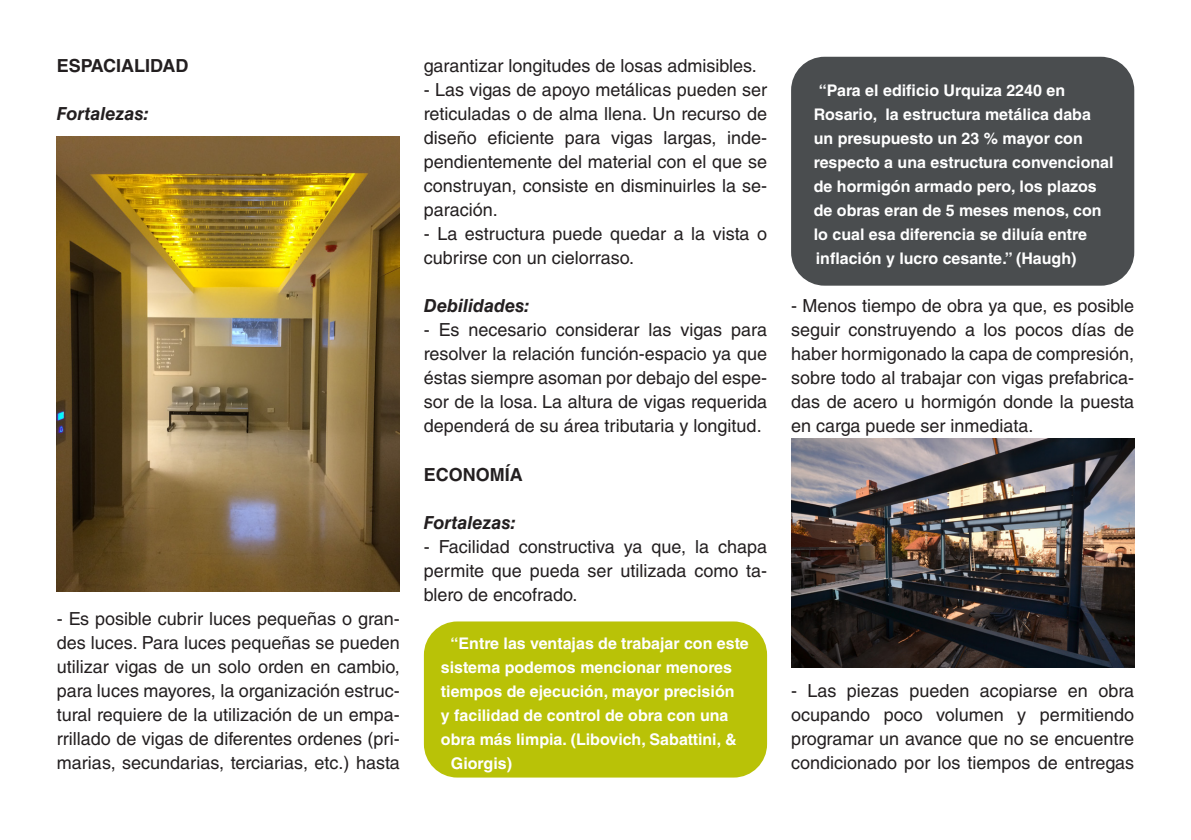
<style>
.page{position:relative;width:1191px;height:840px;background:#fff}
.page>*{position:absolute;margin:0;border:0;box-sizing:border-box;transform-origin:0 0}
.parrafo{font:18px/24px "Helvetica LT Std";color:#231f20;text-align:justify}
.parrafo-2{font:italic 700 18px "Helvetica LT Std";color:#231f20}
.parrafo-3{font:700 18px "Helvetica LT Std";color:#231f20}
.parrafo-4{font:700 16px/24px "Helvetica LT Std";color:#fff}
</style>
<div class="page">
<img style="left:57px;top:136px;width:343px;height:455px">
<img style="left:791px;top:438px;width:343px;height:229px">
<div style="left:791px;top:57px;width:343px;height:228px;background:#4a4d4f;border-radius:33px"></div>
<div style="left:424px;top:621px;width:343px;height:156px;background:#b9c207;border-radius:33px"></div>
<p class="parrafo-3" style="left:57px;top:55px;width:133px">ESPACIALIDAD</p>
<p class="parrafo-2" style="left:57px;top:103px;width:94px">Fortalezas:</p>
<p class="parrafo" style="left:57px;top:606px;width:345px">- Es posible cubrir luces pequeñas o gran&shy;des luces. Para luces pequeñas se pueden utilizar vigas de un solo orden en cambio, para luces mayores, la organización estruc&shy;tural requiere de la utilización de un empa&shy;rrillado de vigas de diferentes ordenes (pri&shy;marias, secundarias, terciarias, etc.) hasta</p>
<p class="parrafo" style="left:424px;top:54px;width:334px">garantizar longitudes de losas admisibles.</p>
<p class="parrafo" style="left:424px;top:78px;width:345px">- Las vigas de apoyo metálicas pueden ser reticuladas o de alma llena. Un recurso de diseño eficiente para vigas largas, inde&shy;pendientemente del material con el que se construyan, consiste en disminuirles la se&shy;paración.</p>
<p class="parrafo" style="left:424px;top:222px;width:345px">- La estructura puede quedar a la vista o cubrirse con un cielorraso.</p>
<p class="parrafo-2" style="left:424px;top:295px;width:108px">Debilidades:</p>
<p class="parrafo" style="left:424px;top:318px;width:345px">- Es necesario considerar las vigas para resolver la relación función-espacio ya que éstas siempre asoman por debajo del espe&shy;sor de la losa. La altura de vigas requerida dependerá de su área tributaria y longitud.</p>
<p class="parrafo-3" style="left:424px;top:463px;width:100px">ECONOMÍA</p>
<p class="parrafo-2" style="left:424px;top:511px;width:94px">Fortalezas:</p>
<p class="parrafo" style="left:424px;top:534px;width:345px">- Facilidad constructiva ya que, la chapa permite que pueda ser utilizada como ta&shy;blero de encofrado.</p>
<p class="parrafo-4" style="left:450px;top:630px;width:299px">“Entre las ventajas de trabajar con este</p>
<p class="parrafo-4" style="left:441px;top:654px;width:293px">sistema podemos mencionar menores</p>
<p class="parrafo-4" style="left:441px;top:678px;width:295px">tiempos de ejecución, mayor precisión</p>
<p class="parrafo-4" style="left:441px;top:702px;width:289px">y facilidad de control de obra con una</p>
<p class="parrafo-4" style="left:441px;top:726px;width:297px">obra más limpia. (Libovich, Sabattini, &amp;</p>
<p class="parrafo-4" style="left:451px;top:750px;width:63px">Giorgis)</p>
<p class="parrafo-4" style="left:813px;top:78px;width:301px;text-indent:5px">“Para el edificio Urquiza 2240 en Rosario, la estructura metálica daba un presupuesto un 23 % mayor con respecto a una estructura convencional de hormigón armado pero, los plazos de obras eran de 5 meses menos, con lo cual esa diferencia se diluía entre inflación y lucro cesante.” (Haugh)</p>
<p class="parrafo" style="left:791px;top:294px;width:345px">- Menos tiempo de obra ya que, es posible seguir construyendo a los pocos días de haber hormigonado la capa de compresión, sobre todo al trabajar con vigas prefabrica&shy;das de acero u hormigón donde la puesta en carga puede ser inmediata.</p>
<p class="parrafo" style="left:791px;top:678px;width:345px">- Las piezas pueden acopiarse en obra ocupando poco volumen y permitiendo programar un avance que no se encuentre condicionado por los tiempos de entregas</p>
</div>
